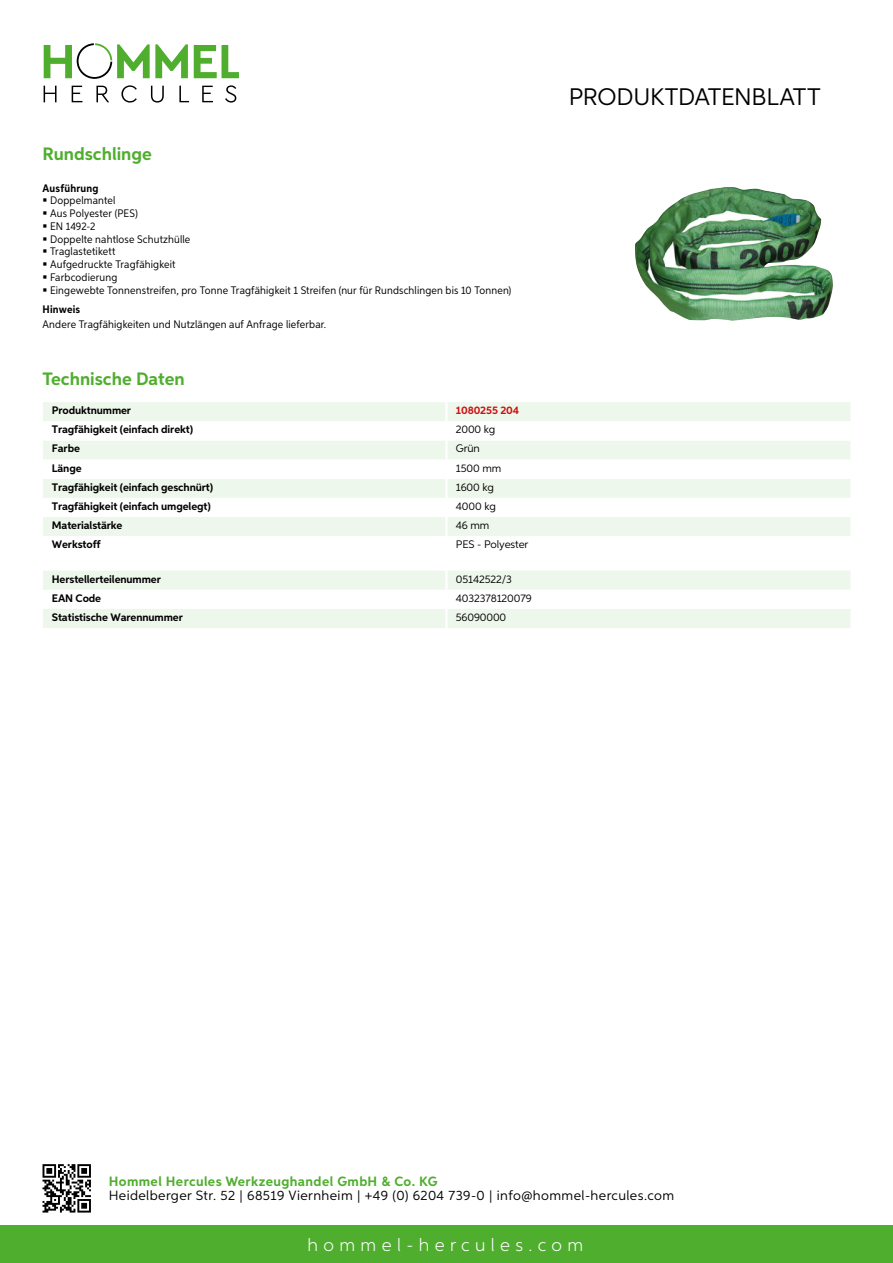
<style>
.page{position:relative;width:893px;height:1263px;background:#fff}
.page>*{position:absolute;margin:0;border:0;box-sizing:border-box;transform-origin:0 0}
.t1{font:24px "Aspira";letter-spacing:-.01em;color:#000}
.t2{font:700 18px "Aspira";color:#50ae2f}
.t3{font:300 18px "Aspira";letter-spacing:.3em;color:#fff}
.t4{font:13.5px "Aspira";letter-spacing:.03em;color:#000}
.t5{font:700 13.5px "Aspira";letter-spacing:.03em;color:#50ae2f}
.t6{font:10.95px/12.8px "Aspira Nar";letter-spacing:.015em;color:#000}
.t7{font:700 10.95px "Aspira";letter-spacing:-.01em;color:#000}
.t8{font:10.95px "Aspira";letter-spacing:-.01em;color:#000}
.t9{font:700 10.95px "Aspira Nar";letter-spacing:.02em;color:#000}
.t10{font:700 10.95px "Aspira";letter-spacing:-.01em;color:#cd1013}
</style>
<div class="page">
<div style="left:0;top:1226px;width:893px;height:37px;background:#50ae2f"></div>
<svg style="left:43px;top:1164px;width:48px;height:48px"></svg>
<svg style="left:194px;top:45px;width:45px;height:33px"></svg>
<svg style="left:44px;top:43px;width:144px;height:36px"></svg>
<svg style="left:44px;top:86px;width:13px;height:16px"></svg>
<svg style="left:72px;top:86px;width:10px;height:16px"></svg>
<svg style="left:96px;top:86px;width:13px;height:16px"></svg>
<svg style="left:121px;top:85px;width:16px;height:18px"></svg>
<svg style="left:151px;top:86px;width:13px;height:17px"></svg>
<svg style="left:179px;top:86px;width:10px;height:16px"></svg>
<svg style="left:202px;top:86px;width:11px;height:16px"></svg>
<svg style="left:225px;top:85px;width:11px;height:18px"></svg>
<div style="left:43px;top:402px;width:807px;height:19px;background:#eef7eb"></div>
<svg style="left:43px;top:441px;width:807px;height:95px;fill:#eef7eb"></svg>
<hr style="left:445px;top:402px;width:3px;height:19px;background:#fff">
<hr style="left:445px;top:440px;width:3px;height:20px;background:#fff">
<hr style="left:445px;top:460px;width:3px;height:19px;background:#fff">
<hr style="left:445px;top:479px;width:3px;height:19px;background:#fff">
<hr style="left:445px;top:498px;width:3px;height:19px;background:#fff">
<hr style="left:445px;top:517px;width:3px;height:19px;background:#fff">
<svg style="left:43px;top:571px;width:807px;height:57px"></svg>
<hr style="left:445px;top:609px;width:3px;height:19px;background:#fff">
<img style="left:635px;top:187px;width:198px;height:134px">
<h2 class="t2" style="left:43px;top:142px;width:111px">Rundschlinge</h2>
<p class="t9" style="left:43px;top:181px;width:58px">Ausführung</p>
<p class="t6" style="left:50px;top:194px;width:463px">Doppelmantel<br>Aus Polyester (PES)<br>EN 1492-2<br>Doppelte nahtlose Schutzhülle<br>Traglastetikett<br>Aufgedruckte Tragfähigkeit<br>Farbcodierung<br>Eingewebte Tonnenstreifen, pro Tonne Tragfähigkeit 1 Streifen (nur für Rundschlingen bis 10 Tonnen)</p>
<p class="t9" style="left:43px;top:302px;width:39px">Hinweis</p>
<p class="t6" style="left:43px;top:318px;width:285px">Andere Tragfähigkeiten und Nutzlängen auf Anfrage lieferbar.</p>
<h2 class="t2" style="left:43px;top:368px;width:144px">Technische Daten</h2>
<p class="t7" style="left:52px;top:404px;width:81px">Produktnummer</p>
<p class="t10" style="left:456px;top:404px;width:65px">1080255 204</p>
<p class="t7" style="left:52px;top:423px;width:143px">Tragfähigkeit (einfach direkt)</p>
<p class="t8" style="left:456px;top:423px;width:41px">2000 kg</p>
<p class="t7" style="left:52px;top:442px;width:30px">Farbe</p>
<p class="t8" style="left:456px;top:442px;width:26px">Grün</p>
<p class="t7" style="left:52px;top:461px;width:31px">Länge</p>
<p class="t8" style="left:456px;top:461px;width:47px">1500 mm</p>
<p class="t7" style="left:52px;top:480px;width:163px">Tragfähigkeit (einfach geschnürt)</p>
<p class="t8" style="left:456px;top:480px;width:40px">1600 kg</p>
<p class="t7" style="left:52px;top:499px;width:160px">Tragfähigkeit (einfach umgelegt)</p>
<p class="t8" style="left:456px;top:499px;width:42px">4000 kg</p>
<p class="t7" style="left:52px;top:518px;width:72px">Materialstärke</p>
<p class="t8" style="left:456px;top:518px;width:35px">46 mm</p>
<p class="t7" style="left:52px;top:538px;width:50px">Werkstoff</p>
<p class="t8" style="left:456px;top:538px;width:74px">PES - Polyester</p>
<p class="t7" style="left:52px;top:572px;width:111px">Herstellerteilenummer</p>
<p class="t8" style="left:456px;top:572px;width:58px">05142522/3</p>
<p class="t7" style="left:52px;top:591px;width:51px">EAN Code</p>
<p class="t8" style="left:456px;top:591px;width:77px">4032378120079</p>
<p class="t7" style="left:52px;top:610px;width:132px">Statistische Warennummer</p>
<p class="t8" style="left:456px;top:610px;width:52px">56090000</p>
<h1 class="t1" style="left:569px;top:82px;width:253px">Produktdatenblatt</h1>
<p class="t5" style="left:109px;top:1172px;width:330px">Hommel Hercules Werkzeughandel GmbH &amp; Co. KG</p>
<p class="t4" style="left:109px;top:1187px;width:567px">Heidelberger Str. 52 | 68519 Viernheim | +49 (0) 6204 739-0 | info@hommel-hercules.com</p>
<h2 class="t3" style="left:307px;top:1234px;width:277px">hommel-hercules.com</h2>
</div>
